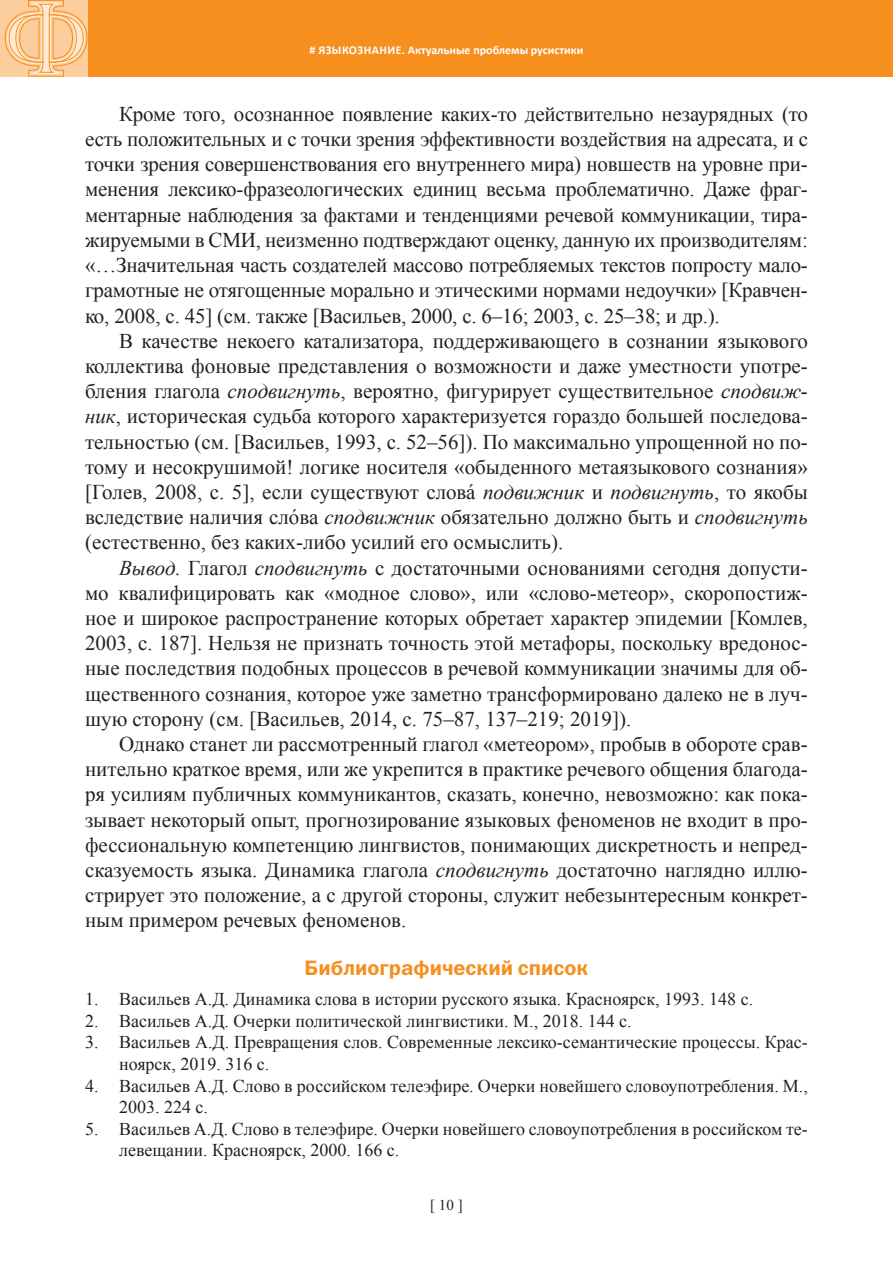
<style>
.page{position:relative;width:893px;height:1263px;background:#fff}
.page>*{position:absolute;margin:0;border:0;box-sizing:border-box;transform-origin:0 0}
.t1{font:21px/25.2px "Times New Roman";color:#231f20;text-align:justify}
.t2{font:21px "ez Franklin Goth Demi";color:#f68f1e}
.t3{font:18px/21.6px "Times New Roman";color:#231f20}
.t4{font:15px "Times New Roman";color:#231f20}
.t5{font:700 12px "Calibri";color:#fff}
.s1{font-style:italic}
</style>
<div class="page">
<div style="left:0;top:0;width:893px;height:77px;background:#f68f1e"></div>
<div style="left:0;top:0;width:88px;height:77px;background:#fdce9d"></div>
<svg style="left:4px;top:0;width:84px;height:77px"></svg>
<p class="t5" style="left:309px;top:43px;width:41px"># Языкознание</p>
<p class="t5" style="left:402px;top:43px;width:183px">. Актуальные проблемы русистики</p>
<p class="t1" style="left:85px;top:101px;width:724px;text-indent:34px">Кроме того, осознанное появление каких-то действительно незаурядных (то есть положительных и с точки зрения эффективности воздействия на адресата, и с точки зрения совершенствования его внутреннего мира) новшеств на уровне при&shy;менения лексико-фразеологических единиц весьма проблематично. Даже фраг&shy;ментарные наблюдения за фактами и тенденциями речевой коммуникации, тира&shy;жируемыми в СМИ, неизменно подтверждают оценку, данную их производителям: «…Значительная часть создателей массово потребляемых текстов попросту мало&shy;грамотные не отягощенные морально и этическими нормами недоучки» [Кравчен&shy;ко, 2008, с. 45] (см. также [Васильев, 2000, с. 6–16; 2003, с. 25–38; и др.).</p>
<p class="t1" style="left:85px;top:328px;width:724px;text-indent:34px">В качестве некоего катализатора, поддерживающего в сознании языкового коллектива фоновые представления о возможности и даже уместности употре&shy;бления глагола <span class="s1">сподвигнуть</span>, вероятно, фигурирует существительное <span class="s1">сподвиж&shy;ник</span>, историческая судьба которого характеризуется гораздо большей последова&shy;тельностью (см. [Васильев, 1993, с. 52–56]). По максимально упрощенной но по&shy;тому и несокрушимой! логике носителя «обыденного метаязыкового сознания» [Голев, 2008, с. 5], если существуют слова́ <span class="s1">подвижник</span> и <span class="s1">подвигнуть</span>, то якобы вследствие наличия сло́ва <span class="s1">сподвижник</span> обязательно должно быть и <span class="s1">сподвигнуть </span>(естественно, без каких-либо усилий его осмыслить).</p>
<p class="t1" style="left:85px;top:555px;width:724px;text-indent:34px"><span class="s1">Вывод.</span> Глагол <span class="s1">сподвигнуть</span> с достаточными основаниями сегодня допусти&shy;мо квалифицировать как «модное слово», или «слово-метеор», скоропостиж&shy;ное и широкое распространение которых обретает характер эпидемии [Комлев, 2003, с. 187]. Нельзя не признать точность этой метафоры, поскольку вредонос&shy;ные последствия подобных процессов в речевой коммуникации значимы для об&shy;щественного сознания, которое уже заметно трансформировано далеко не в луч&shy;шую сторону (см. [Васильев, 2014, с. 75–87, 137–219; 2019]).</p>
<p class="t1" style="left:85px;top:731px;width:724px;text-indent:34px">Однако станет ли рассмотренный глагол «метеором», пробыв в обороте срав&shy;нительно краткое время, или же укрепится в практике речевого общения благода&shy;ря усилиям публичных коммуникантов, сказать, конечно, невозможно: как пока&shy;зывает некоторый опыт, прогнозирование языковых феноменов не входит в про&shy;фессиональную компетенцию лингвистов, понимающих дискретность и непред&shy;сказуемость языка. Динамика глагола <span class="s1">сподвигнуть</span> достаточно наглядно иллю&shy;стрирует это положение, а с другой стороны, служит небезынтересным конкрет&shy;ным примером речевых феноменов.</p>
<p class="t2" style="left:305px;top:956px;width:285px">Библиографический список</p>
<p class="t3" style="left:85px;top:988px;width:670px">1. Васильев А.Д. Динамика слова в истории русского языка. Красноярск, 1993. 148 с.</p>
<p class="t3" style="left:85px;top:1010px;width:548px">2. Васильев А.Д. Очерки политической лингвистики. М., 2018. 144 с.</p>
<p class="t3" style="left:119px;top:1031px;width:690px;text-indent:-34px">3. Васильев А.Д. Превращения слов. Современные лексико-семантические процессы. Крас&shy;ноярск, 2019. 316 с.</p>
<p class="t3" style="left:119px;top:1074px;width:690px;text-indent:-34px">4. Васильев А.Д. Слово в российском телеэфире. Очерки новейшего словоупотребления. М.,<br>2003. 224 с.</p>
<p class="t3" style="left:119px;top:1118px;width:690px;text-indent:-34px">5. Васильев А.Д. Слово в телеэфире. Очерки новейшего словоупотребления в российском те&shy;левещании. Красноярск, 2000. 166 с.</p>
<p class="t4" style="left:430px;top:1194px;width:34px">[ 10 ]</p>
</div>
